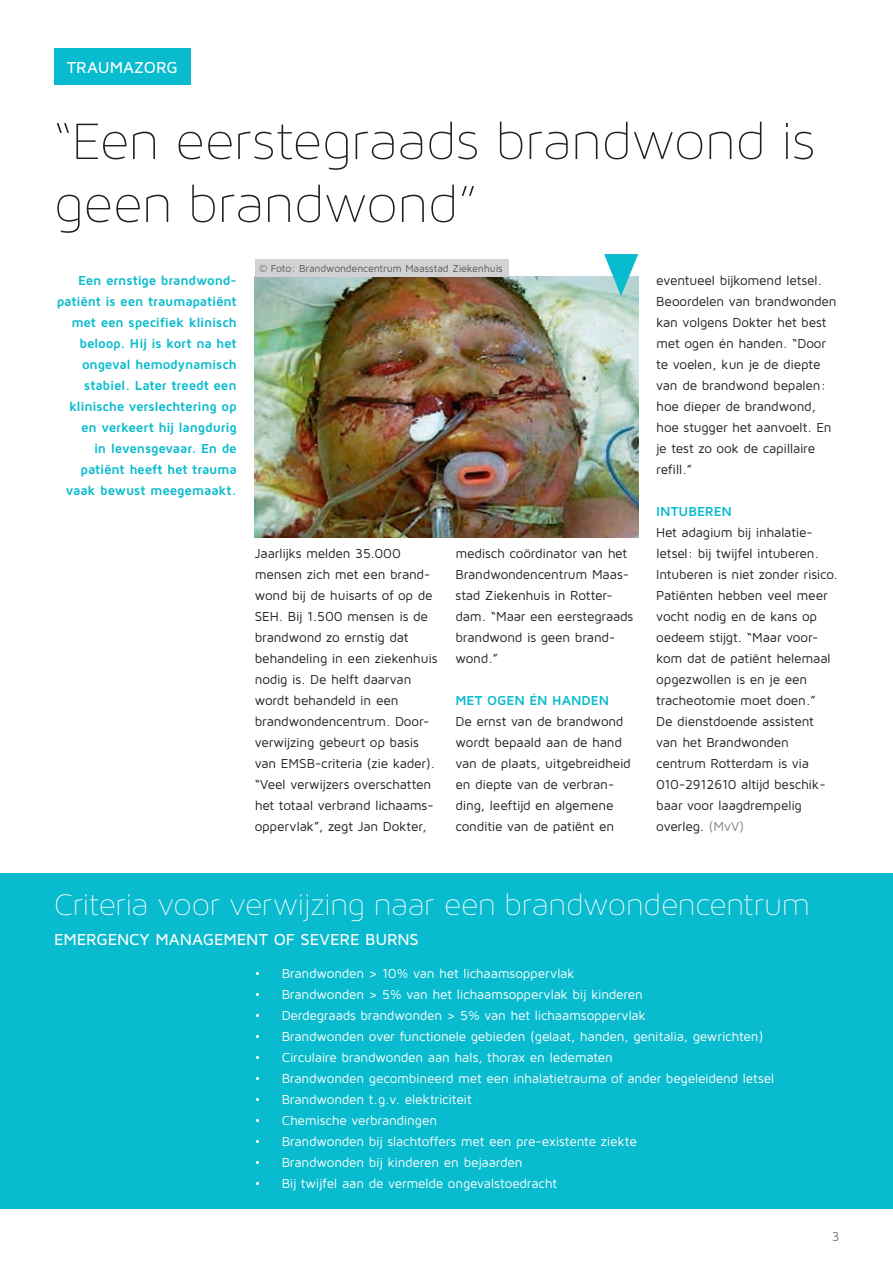
<style>
.page{position:relative;width:893px;height:1263px;background:#fff}
.page>*{position:absolute;margin:0;border:0;box-sizing:border-box;transform-origin:0 0}
.t1{font:57px/63px "Maven Pro Light 200";color:#231f20}
.t2{font:33px "Maven Pro Light 200";color:#fff}
.t3{font:500 16.5px "Maven Pro";letter-spacing:-.005em;color:#fff}
.t4{font:13.5px/21px "Maven Pro";letter-spacing:-.015em;color:#231f20}
.t5{font:13.5px "Maven Pro";letter-spacing:-.015em;color:#fff}
.t6{font:700 13.5px/21px "Maven Pro";letter-spacing:-.015em;color:#08bbce;text-align:right}
.t7{font:13.5px "Maven Pro";color:#808285}
.t8{font:10.5px "Maven Pro";letter-spacing:-.01em;color:#57585a}
.s1{color:#808285}
</style>
<div class="page">
<div style="left:54px;top:48px;width:136px;height:37px;background:#08bbce"></div>
<img style="left:255px;top:276px;width:383px;height:261px">
<div style="left:0;top:873px;width:893px;height:336px;background:#08bbce"></div>
<svg style="left:604px;top:254px;width:34px;height:42px"></svg>
<div style="left:255px;top:259px;width:254px;height:18px;background:#d1d2d4"></div>
<p class="t3" style="left:67px;top:57px;width:112px">TRAUMAZORG</p>
<h1 class="t1" style="left:54px;top:109px;width:763px">“Een eerstegraads brandwond is geen brandwond”</h1>
<p class="t6" style="left:57px;top:269px;width:181px">Een ernstige brandwond&shy;patiënt is een traumapatiënt met een specifiek klinisch beloop. Hij is kort na het ongeval hemodynamisch stabiel. Later treedt een klinische verslechtering op en verkeert hij langdurig<br>in levensgevaar. En de patiënt heeft het trauma vaak bewust meegemaakt.</p>
<p class="t8" style="left:259px;top:262px;width:245px">© Foto: Brandwondencentrum Maasstad Ziekenhuis</p>
<p class="t4" style="left:255px;top:542px;width:184px">Jaarlijks melden 35.000 mensen zich met een brand&shy;wond bij de huisarts of op de<br>SEH. Bij 1.500 mensen is de brandwond zo ernstig dat behandeling in een ziekenhuis nodig is. De helft daarvan wordt behandeld in een brandwondencentrum. Door&shy;verwijzing gebeurt op basis van EMSB-criteria (zie kader). “Veel verwijzers overschatten het totaal verbrand lichaams&shy;oppervlak”, zegt Jan Dokter,</p>
<p class="t4" style="left:455px;top:542px;width:179px">medisch coördinator van het<br>Brandwondencentrum Maas&shy;stad Ziekenhuis in Rotter&shy;dam. “Maar een eerstegraads brandwond is geen brand&shy;wond.”</p>
<p class="t6" style="left:455px;top:689px;width:155px">MET OGEN ÉN HANDEN</p>
<p class="t4" style="left:455px;top:711px;width:177px">De ernst van de brandwond wordt bepaald aan de hand van de plaats, uitgebreidheid en diepte van de verbran&shy;ding, leeftijd en algemene conditie van de patiënt en</p>
<p class="t4" style="left:656px;top:270px;width:182px">eventueel bijkomend letsel.<br>Beoordelen van brandwonden kan volgens Dokter het best met ogen én handen. “Door te voelen, kun je de diepte van de brandwond bepalen: hoe dieper de brandwond, hoe stugger het aanvoelt. En je test zo ook de capillaire refill.”</p>
<p class="t6" style="left:656px;top:501px;width:77px">INTUBEREN</p>
<p class="t4" style="left:656px;top:522px;width:183px">Het adagium bij inhalatie&shy;letsel: bij twijfel intuberen.<br>Intuberen is niet zonder risico.<br>Patiënten hebben veel meer vocht nodig en de kans op oedeem stijgt. “Maar voor&shy;kom dat de patiënt helemaal opgezwollen is en je een tracheotomie moet doen.”<br>De dienstdoende assistent van het Brandwonden centrum Rotterdam is via<br>010-2912610 altijd beschik&shy;baar voor laagdrempelig overleg. <span class="s1">(MvV)</span></p>
<h2 class="t2" style="left:54px;top:887px;width:757px">Criteria voor verwijzing naar een brandwondencentrum</h2>
<p class="t3" style="left:54px;top:928px;width:366px">EMERGENCY MANAGEMENT OF SEVERE BURNS</p>
<p class="t5" style="left:255px;top:965px;width:321px">• Brandwonden &gt; 10% van het lichaamsoppervlak</p>
<p class="t5" style="left:255px;top:986px;width:390px">• Brandwonden &gt; 5% van het lichaamsoppervlak bij kinderen</p>
<p class="t5" style="left:255px;top:1007px;width:393px">• Derdegraads brandwonden &gt; 5% van het lichaamsoppervlak</p>
<p class="t5" style="left:255px;top:1028px;width:510px">• Brandwonden over functionele gebieden (gelaat, handen, genitalia, gewrichten)</p>
<p class="t5" style="left:255px;top:1049px;width:360px">• Circulaire brandwonden aan hals, thorax en ledematen</p>
<p class="t5" style="left:255px;top:1070px;width:521px">• Brandwonden gecombineerd met een inhalatietrauma of ander begeleidend letsel</p>
<p class="t5" style="left:255px;top:1091px;width:218px">• Brandwonden t.g.v. elektriciteit</p>
<p class="t5" style="left:255px;top:1112px;width:184px">• Chemische verbrandingen</p>
<p class="t5" style="left:255px;top:1133px;width:384px">• Brandwonden bij slachtoffers met een pre-existente ziekte</p>
<p class="t5" style="left:255px;top:1154px;width:269px">• Brandwonden bij kinderen en bejaarden</p>
<p class="t5" style="left:255px;top:1175px;width:304px">• Bij twijfel aan de vermelde ongevalstoedracht</p>
<p class="t7" style="left:832px;top:1228px;width:9px">3</p>
</div>
